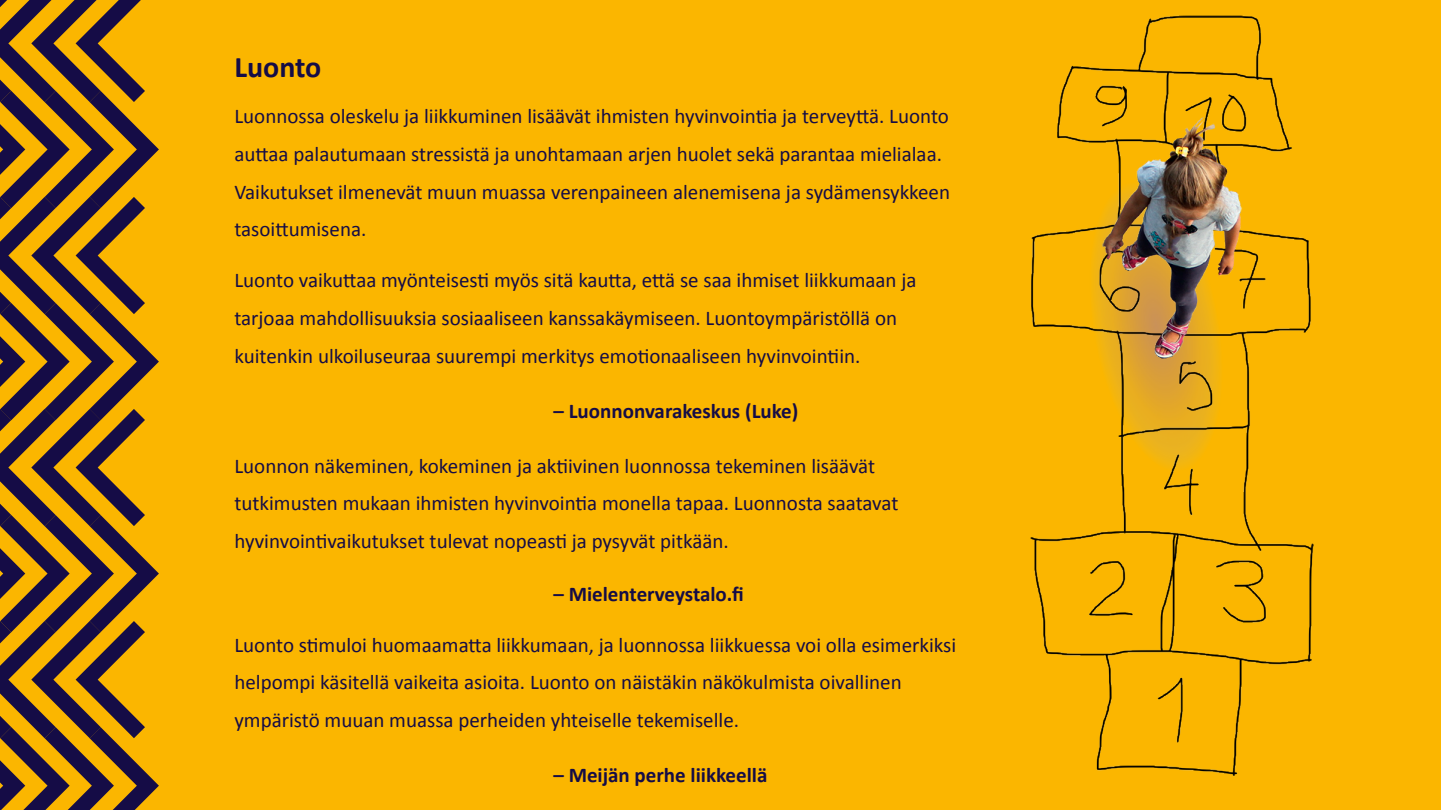
<style>
.page{position:relative;width:1441px;height:810px;background:#fff}
.page>*{position:absolute;margin:0;border:0;box-sizing:border-box;transform-origin:0 0}
.H2_sivuotsikko_piene{font:700 30px "Calibri";color:#150c46}
.P_leipa_pienempi{font:21px/37.8px "Calibri";color:#150c46}
.P_leipa_toimija-alle{font:700 21px "Calibri";color:#150c46}
</style>
<div class="page">
<div style="left:0;top:0;width:1440px;height:810px;background:#fbb600"></div>
<svg style="left:0;top:0;width:159px;height:810px"></svg>
<img style="left:1030px;top:15px;width:285px;height:762px">
<h2 class="H2_sivuotsikko_piene" style="left:234px;top:46px;width:88px">Luonto</h2>
<p class="P_leipa_pienempi" style="left:234px;top:97px;width:717px">Luonnossa oleskelu ja liikkuminen lisäävät ihmisten hyvinvointia ja terveyttä. Luonto auttaa palautumaan stressistä ja unohtamaan arjen huolet sekä parantaa mielialaa.<br>Vaikutukset ilmenevät muun muassa verenpaineen alenemisena ja sydämensykkeen tasoittumisena.</p>
<p class="P_leipa_pienempi" style="left:234px;top:261px;width:683px">Luonto vaikuttaa myönteisesti myös sitä kautta, että se saa ihmiset liikkumaan ja tarjoaa mahdollisuuksia sosiaaliseen kanssakäymiseen. Luontoympäristöllä on kuitenkin ulkoiluseuraa suurempi merkitys emotionaaliseen hyvinvointiin.</p>
<p class="P_leipa_toimija-alle" style="left:553px;top:396px;width:246px">– Luonnonvarakeskus (Luke)</p>
<p class="P_leipa_pienempi" style="left:234px;top:446px;width:665px">Luonnon näkeminen, kokeminen ja aktiivinen luonnossa tekeminen lisäävät tutkimusten mukaan ihmisten hyvinvointia monella tapaa. Luonnosta saatavat hyvinvointivaikutukset tulevat nopeasti ja pysyvät pitkään.</p>
<p class="P_leipa_toimija-alle" style="left:553px;top:579px;width:192px">– Mielenterveystalo.fi</p>
<p class="P_leipa_pienempi" style="left:234px;top:625px;width:723px">Luonto stimuloi huomaamatta liikkumaan, ja luonnossa liikkuessa voi olla esimerkiksi helpompi käsitellä vaikeita asioita. Luonto on näistäkin näkökulmista oivallinen ympäristö muuan muassa perheiden yhteiselle tekemiselle.</p>
<p class="P_leipa_toimija-alle" style="left:553px;top:761px;width:215px">– Meijän perhe liikkeellä</p>
</div>
